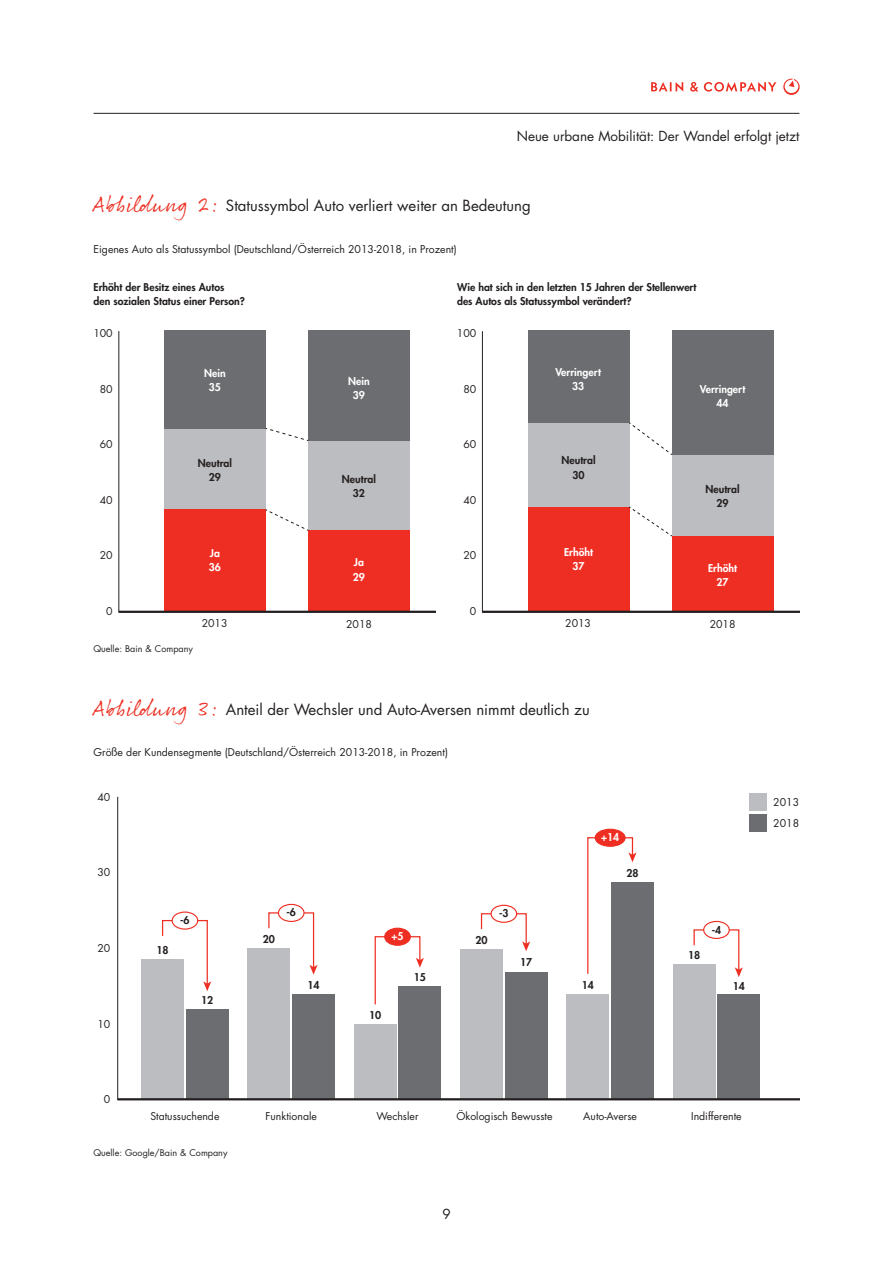
<style>
.page{position:relative;width:893px;height:1263px;background:#fff}
.page>*{position:absolute;margin:0;border:0;box-sizing:border-box;transform-origin:0 0}
.t1{font:15px "Futura";color:#231f20}
.t2{font:13.5px "Futura";color:#231f20}
.t3{font:10.5px/21px "Futura";color:#231f20}
.t4{font:800 10.5px/14.1px "Futura";color:#231f20;text-align:center}
.t5{font:800 10.5px/14.1px "Futura";color:#fff;text-align:center}
.t6{font:800 10.5px "Futura Std";color:#231f20}
.t7{font:9px "Futura";color:#231f20}
.s1{font-family:"Rollerscript Rough";font-size:22.5px;color:#ee2e22}
</style>
<div class="page">
<hr style="left:94px;top:113px;width:705px;height:1px;background:#231f20">
<svg style="left:651px;top:82px;width:32px;height:10px"></svg>
<svg style="left:690px;top:82px;width:8px;height:10px"></svg>
<svg style="left:704px;top:82px;width:72px;height:10px"></svg>
<svg style="left:783px;top:79px;width:17px;height:16px"></svg>
<div style="left:749px;top:793px;width:17px;height:17px;background:#bcbdc0"></div>
<div style="left:749px;top:814px;width:17px;height:17px;background:#6c6d70"></div>
<hr style="left:117px;top:797px;width:1px;height:303px;background:#231f20">
<div style="left:186px;top:1009px;width:42px;height:90px;background:#6c6d70"></div>
<div style="left:141px;top:959px;width:43px;height:140px;background:#bcbdc0"></div>
<div style="left:292px;top:994px;width:43px;height:105px;background:#6c6d70"></div>
<div style="left:248px;top:948px;width:42px;height:151px;background:#bcbdc0"></div>
<div style="left:399px;top:986px;width:42px;height:113px;background:#6c6d70"></div>
<div style="left:354px;top:1024px;width:42px;height:75px;background:#bcbdc0"></div>
<div style="left:505px;top:972px;width:42px;height:127px;background:#6c6d70"></div>
<div style="left:460px;top:949px;width:43px;height:150px;background:#bcbdc0"></div>
<div style="left:611px;top:882px;width:43px;height:217px;background:#6c6d70"></div>
<div style="left:567px;top:994px;width:42px;height:105px;background:#bcbdc0"></div>
<div style="left:717px;top:994px;width:43px;height:105px;background:#6c6d70"></div>
<div style="left:673px;top:964px;width:42px;height:135px;background:#bcbdc0"></div>
<hr style="left:118px;top:1098px;width:681px;height:2px;background:#231f20">
<svg style="left:374px;top:936px;width:50px;height:70px"></svg>
<div style="left:385px;top:928px;width:25px;height:17px;background:#ee2e22;border-radius:50%"></div>
<div style="left:384px;top:928px;width:27px;height:18px;border:1px solid #ee2e22;border-radius:50%"></div>
<svg style="left:480px;top:912px;width:50px;height:39px"></svg>
<div style="left:491px;top:905px;width:26px;height:17px;background:#fff;border-radius:50%"></div>
<div style="left:490px;top:905px;width:27px;height:18px;border:1px solid #ee2e22;border-radius:50%"></div>
<svg style="left:268px;top:912px;width:50px;height:63px"></svg>
<div style="left:278px;top:904px;width:26px;height:17px;background:#fff;border-radius:50%"></div>
<div style="left:278px;top:904px;width:27px;height:18px;border:1px solid #ee2e22;border-radius:50%"></div>
<svg style="left:162px;top:919px;width:49px;height:72px"></svg>
<div style="left:172px;top:912px;width:26px;height:17px;background:#fff;border-radius:50%"></div>
<div style="left:172px;top:911px;width:26px;height:19px;border:1px solid #ee2e22;border-radius:50%"></div>
<svg style="left:693px;top:929px;width:50px;height:48px"></svg>
<div style="left:704px;top:921px;width:25px;height:17px;background:#fff;border-radius:50%"></div>
<div style="left:703px;top:921px;width:27px;height:18px;border:1px solid #ee2e22;border-radius:50%"></div>
<svg style="left:587px;top:836px;width:49px;height:138px"></svg>
<div style="left:595px;top:829px;width:30px;height:17px;background:#ee2e22;border-radius:50%"></div>
<div style="left:595px;top:829px;width:31px;height:18px;border:1px solid #ee2e22;border-radius:50%"></div>
<hr style="left:119px;top:331px;width:1px;height:281px;background:#231f20">
<div style="left:164px;top:428px;width:102px;height:82px;background:#bcbdc0"></div>
<div style="left:164px;top:510px;width:102px;height:102px;background:#ee2e22"></div>
<div style="left:164px;top:330px;width:102px;height:98px;background:#6c6d70"></div>
<div style="left:308px;top:441px;width:102px;height:89px;background:#bcbdc0"></div>
<div style="left:308px;top:530px;width:102px;height:82px;background:#ee2e22"></div>
<div style="left:308px;top:330px;width:102px;height:111px;background:#6c6d70"></div>
<hr style="left:118px;top:611px;width:318px;height:2px;background:#231f20">
<svg style="left:266px;top:428px;width:42px;height:13px"></svg>
<svg style="left:265px;top:509px;width:44px;height:22px"></svg>
<hr style="left:482px;top:331px;width:1px;height:281px;background:#231f20">
<div style="left:528px;top:423px;width:101px;height:84px;background:#bcbdc0"></div>
<div style="left:528px;top:507px;width:101px;height:105px;background:#ee2e22"></div>
<div style="left:528px;top:330px;width:101px;height:93px;background:#6c6d70"></div>
<div style="left:672px;top:455px;width:101px;height:81px;background:#bcbdc0"></div>
<div style="left:672px;top:536px;width:101px;height:76px;background:#ee2e22"></div>
<div style="left:672px;top:330px;width:101px;height:125px;background:#6c6d70"></div>
<hr style="left:482px;top:611px;width:317px;height:2px;background:#231f20">
<svg style="left:629px;top:422px;width:43px;height:33px"></svg>
<svg style="left:629px;top:506px;width:43px;height:31px"></svg>
<p class="t2" style="left:517px;top:127px;width:284px">Neue urbane Mobilität: Der Wandel erfolgt jetzt</p>
<h1 class="t1" style="left:94px;top:195px;width:439px"><span class="s1">Abbildung 2:</span> Statussymbol Auto verliert weiter an Bedeutung</h1>
<p class="t3" style="left:94px;top:238px;width:365px">Eigenes Auto als Statussymbol (Deutschland/Österreich 2013-2018, in Prozent)</p>
<p class="t4" style="left:94px;top:280px;width:153px;line-height:13.5px;text-align:left">Erhöht der Besitz eines Autos<br>den sozialen Status einer Person?</p>
<p class="t4" style="left:457px;top:280px;width:241px;line-height:13.5px;text-align:left">Wie hat sich in den letzten 15 Jahren der Stellenwert des Autos als Statussymbol verändert?</p>
<p class="t3" style="left:93px;top:323px;width:21px">100</p>
<p class="t3" style="left:457px;top:323px;width:21px">100</p>
<p class="t3" style="left:100px;top:379px;width:14px">80</p>
<p class="t5" style="left:204px;top:366px;width:23px">Nein<br>35</p>
<p class="t5" style="left:348px;top:373px;width:23px">Nein<br>39</p>
<p class="t3" style="left:463px;top:379px;width:14px">80</p>
<p class="t5" style="left:555px;top:365px;width:47px">Verringert<br>33</p>
<p class="t3" style="left:100px;top:434px;width:14px">60</p>
<p class="t3" style="left:463px;top:434px;width:14px">60</p>
<p class="t3" style="left:100px;top:490px;width:14px">40</p>
<p class="t4" style="left:198px;top:456px;width:36px">Neutral<br>29</p>
<p class="t4" style="left:342px;top:472px;width:36px">Neutral<br>32</p>
<p class="t3" style="left:463px;top:490px;width:14px">40</p>
<p class="t4" style="left:561px;top:453px;width:36px">Neutral<br>30</p>
<p class="t3" style="left:100px;top:545px;width:14px">20</p>
<p class="t5" style="left:209px;top:545px;width:14px;text-align:left">Ja<br>36</p>
<p class="t5" style="left:353px;top:555px;width:14px;text-align:left">Ja<br>29</p>
<p class="t3" style="left:463px;top:545px;width:14px">20</p>
<p class="t5" style="left:564px;top:545px;width:30px">Erhöht<br>37</p>
<p class="t3" style="left:106px;top:601px;width:8px">0</p>
<p class="t3" style="left:470px;top:601px;width:8px">0</p>
<p class="t3" style="left:202px;top:613px;width:27px">2013</p>
<p class="t3" style="left:346px;top:614px;width:27px">2018</p>
<p class="t3" style="left:565px;top:613px;width:27px">2013</p>
<p class="t7" style="left:94px;top:642px;width:101px">Quelle: Bain &amp; Company</p>
<h1 class="t1" style="left:94px;top:699px;width:498px"><span class="s1">Abbildung 3:</span> Anteil der Wechsler und Auto-Aversen nimmt deutlich zu</h1>
<p class="t3" style="left:94px;top:741px;width:356px">Größe der Kundensegmente (Deutschland/Österreich 2013-2018, in Prozent)</p>
<p class="t3" style="left:97px;top:786px;width:14px">40</p>
<p class="t3" style="left:97px;top:862px;width:14px">30</p>
<p class="t3" style="left:97px;top:938px;width:14px">20</p>
<p class="t3" style="left:97px;top:1013px;width:14px">10</p>
<p class="t3" style="left:104px;top:1089px;width:8px">0</p>
<p class="t6" style="left:157px;top:944px;width:14px">18</p>
<p class="t4" style="left:180px;top:913px;width:11px">-6</p>
<p class="t6" style="left:201px;top:993px;width:14px">12</p>
<p class="t3" style="left:150px;top:1105px;width:71px">Statussuchende</p>
<p class="t7" style="left:94px;top:1146px;width:135px">Quelle: Google/Bain &amp; Company</p>
<p class="t6" style="left:263px;top:932px;width:14px">20</p>
<p class="t4" style="left:286px;top:905px;width:11px">-6</p>
<p class="t6" style="left:307px;top:978px;width:14px">14</p>
<p class="t3" style="left:265px;top:1105px;width:53px">Funktionale</p>
<p class="t5" style="left:391px;top:929px;width:14px">+5</p>
<p class="t6" style="left:369px;top:1009px;width:14px">10</p>
<p class="t6" style="left:414px;top:971px;width:14px">15</p>
<p class="t6" style="left:475px;top:933px;width:14px">20</p>
<p class="t4" style="left:499px;top:906px;width:11px">-3</p>
<p class="t6" style="left:520px;top:956px;width:14px">17</p>
<p class="t5" style="left:601px;top:830px;width:20px">+14</p>
<p class="t6" style="left:626px;top:866px;width:14px">28</p>
<p class="t6" style="left:582px;top:978px;width:14px">14</p>
<p class="t3" style="left:377px;top:1105px;width:43px">Wechsler</p>
<p class="t3" style="left:456px;top:1105px;width:98px">Ökologisch Bewusste</p>
<p class="t3" style="left:583px;top:1105px;width:55px">Auto-Averse</p>
<p class="t2" style="left:442px;top:1205px;width:10px">9</p>
<p class="t5" style="left:700px;top:382px;width:47px">Verringert<br>44</p>
<p class="t4" style="left:705px;top:482px;width:36px">Neutral<br>29</p>
<p class="t5" style="left:708px;top:561px;width:30px">Erhöht<br>27</p>
<p class="t3" style="left:710px;top:614px;width:27px">2018</p>
<p class="t3" style="left:773px;top:792px;width:27px">2013<br>2018</p>
<p class="t6" style="left:688px;top:949px;width:14px">18</p>
<p class="t4" style="left:712px;top:922px;width:11px">-4</p>
<p class="t6" style="left:733px;top:979px;width:14px">14</p>
<p class="t3" style="left:691px;top:1105px;width:52px">Indifferente</p>
</div>
